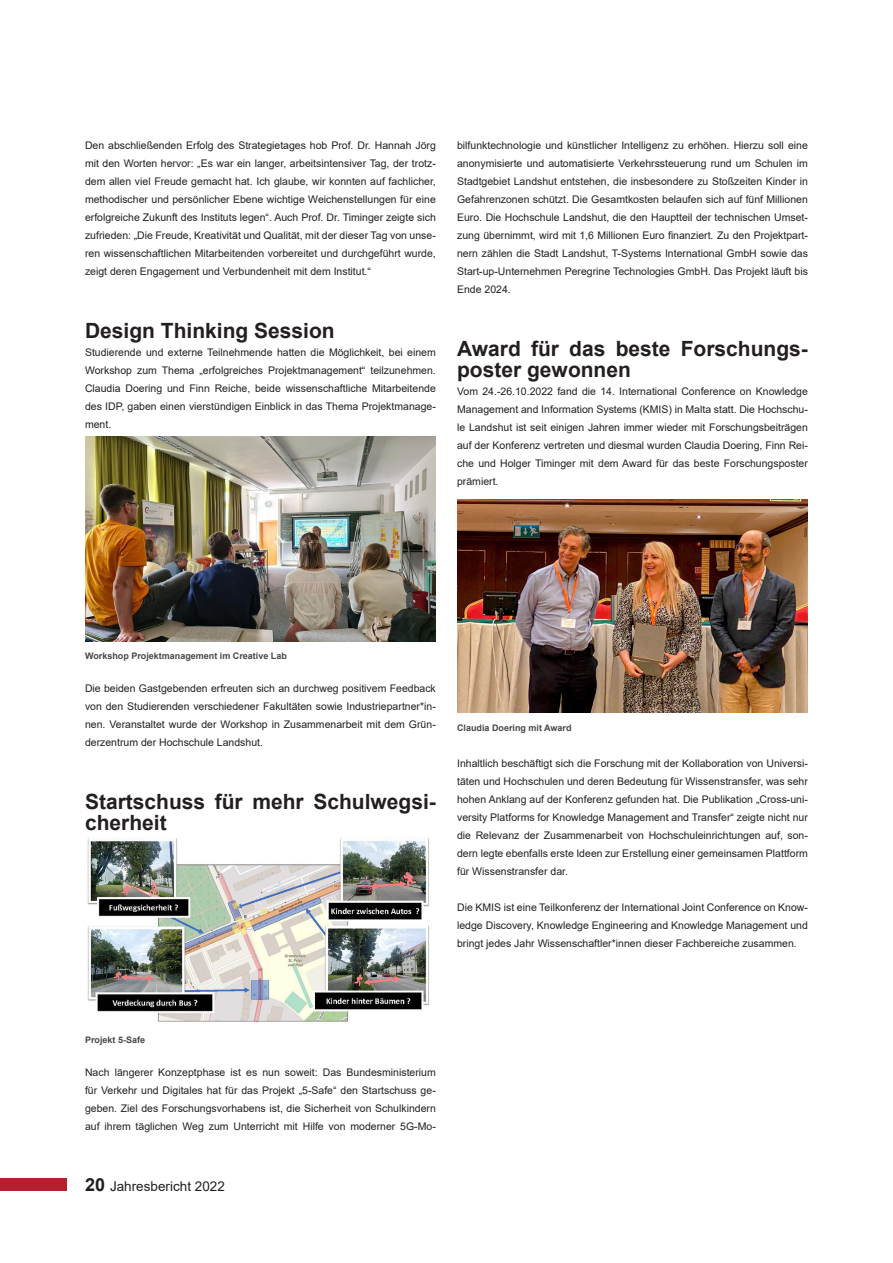
<style>
.page{position:relative;width:893px;height:1263px;background:#fff}
.page>*{position:absolute;margin:0;border:0;box-sizing:border-box;transform-origin:0 0}
.Fließtext{font:700 21px/21px "Arial";color:#231f20}
.Erfolg_Unterüberschr{font:700 21px/21px "Arial";color:#231f20}
.t1{font:13.5px "Arial";color:#231f20}
.Fließtext-2{font:10.5px/18px "Arial";color:#231f20;text-align:justify}
.Bildunterschriften{font:700 9px "Arial";color:#464748}
.s1{font-weight:700;font-size:18px}
</style>
<div class="page">
<div style="left:0;top:1179px;width:66px;height:12px;background:#b6202e"></div>
<img style="left:85px;top:437px;width:351px;height:205px">
<img style="left:87px;top:838px;width:342px;height:185px">
<img style="left:457px;top:500px;width:351px;height:212px">
<p class="Fließtext-2" style="left:85px;top:137px;width:352px">Den abschließenden Erfolg des Strategietages hob Prof. Dr. Hannah Jörg mit den Worten hervor: „Es war ein langer, arbeitsintensiver Tag, der trotz&shy;dem allen viel Freude gemacht hat. Ich glaube, wir konnten auf fachlicher, methodischer und persönlicher Ebene wichtige Weichenstellungen für eine erfolgreiche Zukunft des Instituts legen“. Auch Prof. Dr. Timinger zeigte sich zufrieden: „Die Freude, Kreativität und Qualität, mit der dieser Tag von unse&shy;ren wissenschaftlichen Mitarbeitenden vorbereitet und durchgeführt wurde, zeigt deren Engagement und Verbundenheit mit dem Institut.“</p>
<p class="Fließtext" style="left:85px;top:321px;width:251px">Design Thinking Session</p>
<p class="Fließtext-2" style="left:85px;top:344px;width:352px">Studierende und externe Teilnehmende hatten die Möglichkeit, bei einem Workshop zum Thema „erfolgreiches Projektmanagement“ teilzunehmen.<br>Claudia Doering und Finn Reiche, beide wissenschaftliche Mitarbeitende des IDP, gaben einen vierstündigen Einblick in das Thema Projektmanage&shy;ment.</p>
<p class="Fließtext-2" style="left:457px;top:137px;width:352px">bilfunktechnologie und künstlicher Intelligenz zu erhöhen. Hierzu soll eine anonymisierte und automatisierte Verkehrssteuerung rund um Schulen im Stadtgebiet Landshut entstehen, die insbesondere zu Stoßzeiten Kinder in Gefahrenzonen schützt. Die Gesamtkosten belaufen sich auf fünf Millionen Euro. Die Hochschule Landshut, die den Hauptteil der technischen Umset&shy;zung übernimmt, wird mit 1,6 Millionen Euro finanziert. Zu den Projektpart&shy;nern zählen die Stadt Landshut, T-Systems International GmbH sowie das Start-up-Unternehmen Peregrine Technologies GmbH. Das Projekt läuft bis Ende 2024.</p>
<p class="Fließtext" style="left:457px;top:339px;width:352px">Award für das beste Forschungs&shy;poster gewonnen</p>
<p class="Fließtext-2" style="left:457px;top:383px;width:352px">Vom 24.-26.10.2022 fand die 14. International Conference on Knowledge Management and Information Systems (KMIS) in Malta statt. Die Hochschu&shy;le Landshut ist seit einigen Jahren immer wieder mit Forschungsbeiträgen auf der Konferenz vertreten und diesmal wurden Claudia Doering, Finn Rei&shy;che und Holger Timinger mit dem Award für das beste Forschungsposter prämiert.</p>
<p class="Bildunterschriften" style="left:85px;top:650px;width:203px">Workshop Projektmanagement im Creative Lab</p>
<p class="Fließtext-2" style="left:85px;top:680px;width:352px">Die beiden Gastgebenden erfreuten sich an durchweg positivem Feedback von den Studierenden verschiedener Fakultäten sowie Industriepartner*in&shy;nen. Veranstaltet wurde der Workshop in Zusammenarbeit mit dem Grün&shy;derzentrum der Hochschule Landshut.</p>
<p class="Erfolg_Unterüberschr" style="left:85px;top:792px;width:352px">Startschuss für mehr Schulwegsi&shy;cherheit</p>
<p class="Bildunterschriften" style="left:457px;top:722px;width:116px">Claudia Doering mit Award</p>
<p class="Fließtext-2" style="left:457px;top:755px;width:352px">Inhaltlich beschäftigt sich die Forschung mit der Kollaboration von Universi&shy;täten und Hochschulen und deren Bedeutung für Wissenstransfer, was sehr hohen Anklang auf der Konferenz gefunden hat. Die Publikation „Cross-uni&shy;versity Platforms for Knowledge Management and Transfer“ zeigte nicht nur die Relevanz der Zusammenarbeit von Hochschuleinrichtungen auf, son&shy;dern legte ebenfalls erste Ideen zur Erstellung einer gemeinsamen Plattform für Wissenstransfer dar.</p>
<p class="Fließtext-2" style="left:457px;top:899px;width:352px">Die KMIS ist eine Teilkonferenz der International Joint Conference on Know&shy;ledge Discovery, Knowledge Engineering and Knowledge Management und bringt jedes Jahr Wissenschaftler*innen dieser Fachbereiche zusammen.</p>
<p class="Bildunterschriften" style="left:85px;top:1034px;width:62px">Projekt 5-Safe</p>
<p class="Fließtext-2" style="left:85px;top:1064px;width:352px">Nach längerer Konzeptphase ist es nun soweit: Das Bundesministerium für Verkehr und Digitales hat für das Projekt „5-Safe“ den Startschuss ge&shy;geben. Ziel des Forschungsvorhabens ist, die Sicherheit von Schulkindern auf ihrem täglichen Weg zum Unterricht mit Hilfe von moderner 5G-Mo-</p>
<p class="t1" style="left:85px;top:1177px;width:141px"><span class="s1">20</span> Jahresbericht 2022</p>
</div>
